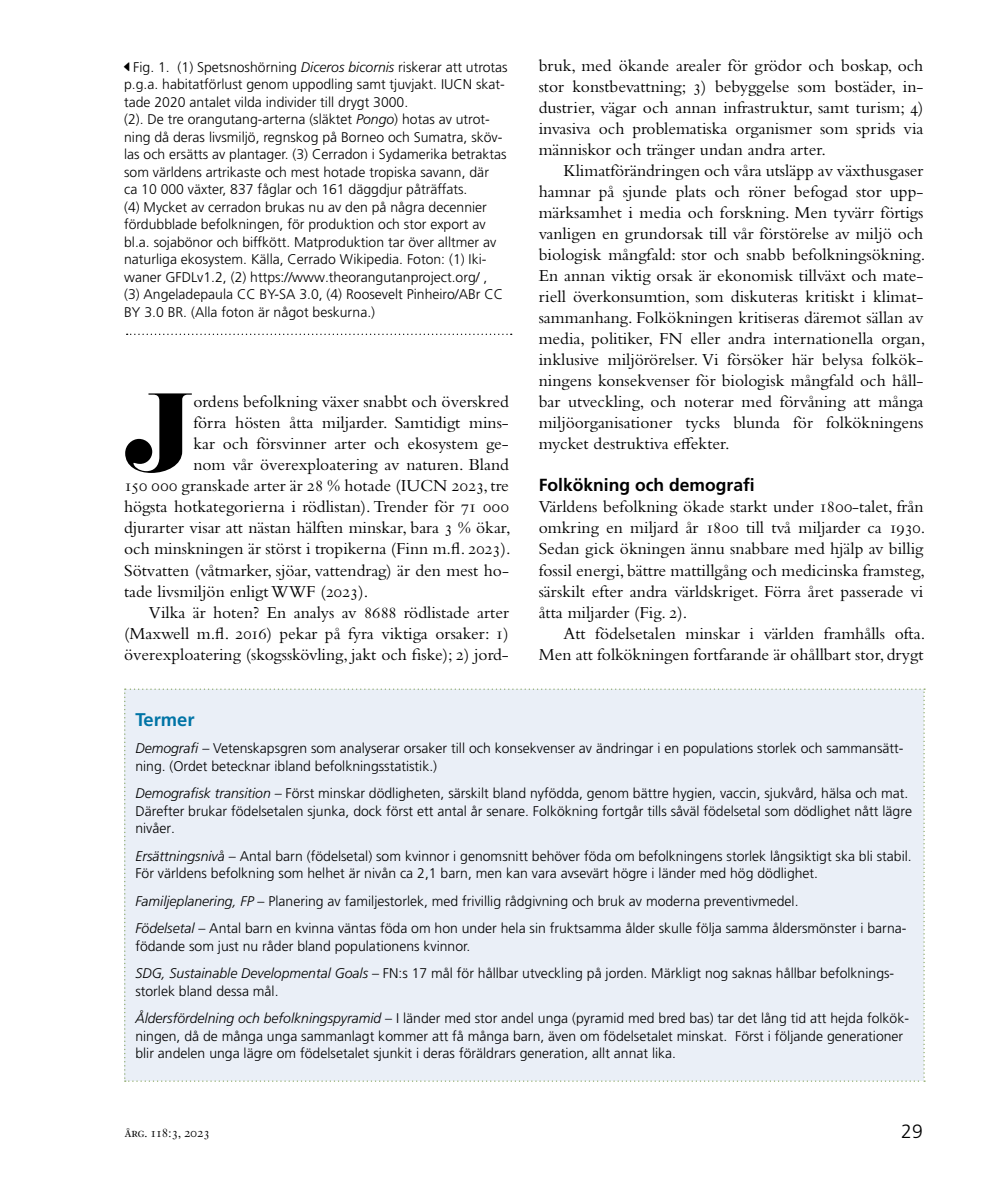
<style>
.page{position:relative;width:993px;height:1191px;background:#fff}
.page>*{position:absolute;margin:0;border:0;box-sizing:border-box;transform-origin:0 0}
.t1{font:96.25px "Eloquent JF Pro";color:#000}
.t2{font:300 19.25px "Frutiger LT Pro";color:#000}
.t3{font:700 18.38px "Frutiger LT Pro";color:#0074a6}
.t4{font:17.5px/21px "Bembo Std";color:#000;text-align:justify}
.t5{font:700 17.5px "Frutiger LT Pro";color:#000}
.t6{font:300 14px/17.5px "Frutiger LT Pro";color:#000}
.t7{font:14px "Bembo Std";letter-spacing:-.02em;color:#000}
.s1{font-style:italic}
</style>
<div class="page">
<svg style="left:127px;top:334px;width:384px;height:1px"></svg>
<div style="left:124px;top:688px;width:800px;height:393px;background:#eaeff7"></div>
<p class="t6" style="left:124px;top:58px;width:385px;text-indent:9px">Fig. 1. (1) Spetsnoshörning <span class="s1">Diceros bicornis</span> riskerar att utrotas p.g.a. habitatförlust genom uppodling samt tjuvjakt. IUCN skat&shy;tade 2020 antalet vilda individer till drygt 3000.<br>(2). De tre orangutang-arterna (släktet <span class="s1">Pongo</span>) hotas av utrot&shy;ning då deras livsmiljö, regnskog på Borneo och Sumatra, sköv&shy;las och ersätts av plantager. (3) Cerradon i Sydamerika betraktas som världens artrikaste och mest hotade tropiska savann, där<br>ca 10 000 växter, 837 fåglar och 161 däggdjur påträffats.<br>(4) Mycket av cerradon brukas nu av den på några decennier fördubblade befolkningen, för produktion och stor export av bl.a. sojabönor och biffkött. Matproduktion tar över alltmer av naturliga ekosystem. Källa, Cerrado Wikipedia. Foton: (1) Iki&shy;waner GFDLv1.2, (2) https://www.theorangutanproject.org/ ,<br>(3) Angeladepaula CC BY-SA 3.0, (4) Roosevelt Pinheiro/ABr CC BY 3.0 BR. (Alla foton är något beskurna.)</p>
<h1 class="t1" style="left:124px;top:381px;width:71px">J</h1>
<p class="t4" style="left:193px;top:391px;width:317px">ordens befolkning växer snabbt och överskred</p>
<p class="t4" style="left:193px;top:412px;width:317px">förra hösten åtta miljarder. Samtidigt mins-</p>
<p class="t4" style="left:193px;top:433px;width:317px">kar och försvinner arter och ekosystem ge-</p>
<p class="t4" style="left:193px;top:454px;width:317px">nom vår överexploatering av naturen. Bland</p>
<p class="t4" style="left:124px;top:475px;width:386px">150 000 granskade arter är 28 % hotade (IUCN 2023, tre</p>
<p class="t4" style="left:124px;top:496px;width:386px">högsta hotkategorierna i rödlistan). Trender för 71 000</p>
<p class="t4" style="left:124px;top:517px;width:388px">djurarter visar att nästan hälften minskar, bara 3 % ökar,</p>
<p class="t4" style="left:124px;top:538px;width:388px">och minskningen är störst i tropikerna (Finn m.fl. 2023).</p>
<p class="t4" style="left:124px;top:559px;width:386px">Sötvatten (våtmarker, sjöar, vattendrag) är den mest ho-</p>
<p class="t4" style="left:124px;top:580px;width:245px">tade livsmiljön enligt WWF (2023).</p>
<p class="t4" style="left:149px;top:601px;width:361px">Vilka är hoten? En analys av 8688 rödlistade arter</p>
<p class="t4" style="left:124px;top:622px;width:386px">(Maxwell m.fl. 2016) pekar på fyra viktiga orsaker: 1)</p>
<p class="t4" style="left:124px;top:643px;width:386px">överexploatering (skogsskövling, jakt och fiske); 2) jord-</p>
<p class="t4" style="left:538px;top:55px;width:386px">bruk, med ökande arealer för grödor och boskap, och stor konstbevattning; 3) bebyggelse som bostäder, in&shy;dustrier, vägar och annan infrastruktur, samt turism; 4) invasiva och problematiska organismer som sprids via människor och tränger undan andra arter.</p>
<p class="t4" style="left:538px;top:160px;width:388px;text-indent:25px">Klimatförändringen och våra utsläpp av växthusgaser hamnar på sjunde plats och röner befogad stor upp&shy;märksamhet i media och forskning. Men tyvärr förtigs vanligen en grundorsak till vår förstörelse av miljö och biologisk mångfald: stor och snabb befolkningsökning.<br>En annan viktig orsak är ekonomisk tillväxt och mate&shy;riell överkonsumtion, som diskuteras kritiskt i klimat&shy;sammanhang. Folkökningen kritiseras däremot sällan av media, politiker, FN eller andra internationella organ, inklusive miljörörelser. Vi försöker här belysa folkök&shy;ningens konsekvenser för biologisk mångfald och håll&shy;bar utveckling, och noterar med förvåning att många miljöorganisationer tycks blunda för folkökningens mycket destruktiva effekter.</p>
<p class="t5" style="left:538px;top:475px;width:217px">Folkökning och demografi</p>
<p class="t4" style="left:538px;top:496px;width:388px">Världens befolkning ökade starkt under 1800-talet, från omkring en miljard år 1800 till två miljarder ca 1930.<br>Sedan gick ökningen ännu snabbare med hjälp av billig fossil energi, bättre mattillgång och medicinska framsteg, särskilt efter andra världskriget. Förra året passerade vi åtta miljarder (Fig. 2).</p>
<p class="t4" style="left:538px;top:622px;width:388px;text-align:right">Att födelsetalen minskar i världen framhålls ofta.<br>Men att folkökningen fortfarande är ohållbart stor, drygt</p>
<h3 class="t3" style="left:135px;top:709px;width:61px">Termer</h3>
<p class="t6" style="left:135px;top:740px;width:769px"><span class="s1">Demografi</span> – Vetenskapsgren som analyserar orsaker till och konsekvenser av ändringar i en populations storlek och sammansätt&shy;ning. (Ordet betecknar ibland befolkningsstatistik.)</p>
<p class="t6" style="left:135px;top:785px;width:778px"><span class="s1">Demografisk transition –</span> Först minskar dödligheten, särskilt bland nyfödda, genom bättre hygien, vaccin, sjukvård, hälsa och mat.<br>Därefter brukar födelsetalen sjunka, dock först ett antal år senare. Folkökning fortgår tills såväl födelsetal som dödlighet nått lägre nivåer.</p>
<p class="t6" style="left:135px;top:847px;width:777px"><span class="s1">Ersättningsnivå</span> – Antal barn (födelsetal) som kvinnor i genomsnitt behöver föda om befolkningens storlek långsiktigt ska bli stabil.<br>För världens befolkning som helhet är nivån ca 2,1 barn, men kan vara avsevärt högre i länder med hög dödlighet.</p>
<p class="t6" style="left:135px;top:887px;width:772px;line-height:27.5px"><span class="s1">Familjeplanering, FP</span> – Planering av familjestorlek, med frivillig rådgivning och bruk av moderna preventivmedel.<br><span class="s1">Födelsetal</span> – Antal barn en kvinna väntas föda om hon under hela sin fruktsamma ålder skulle följa samma åldersmönster i barna-</p>
<p class="t6" style="left:135px;top:932px;width:760px;line-height:27.5px">födande som just nu råder bland populationens kvinnor.<br><span class="s1">SDG, Sustainable Developmental Goals</span> – FN:s 17 mål för hållbar utveckling på jorden. Märkligt nog saknas hållbar befolknings-</p>
<p class="t6" style="left:135px;top:977px;width:775px;line-height:27.5px">storlek bland dessa mål.<br><span class="s1">Åldersfördelning och befolkningspyramid</span> – I länder med stor andel unga (pyramid med bred bas) tar det lång tid att hejda folkök-</p>
<p class="t6" style="left:135px;top:1027px;width:769px">ningen, då de många unga sammanlagt kommer att få många barn, även om födelsetalet minskat. Först i följande generationer blir andelen unga lägre om födelsetalet sjunkit i deras föräldrars generation, allt annat lika.</p>
<p class="t7" style="left:125px;top:1124px;width:87px">årg. 118:3, 2023</p>
<h2 class="t2" style="left:901px;top:1120px;width:23px">29</h2>
</div>
